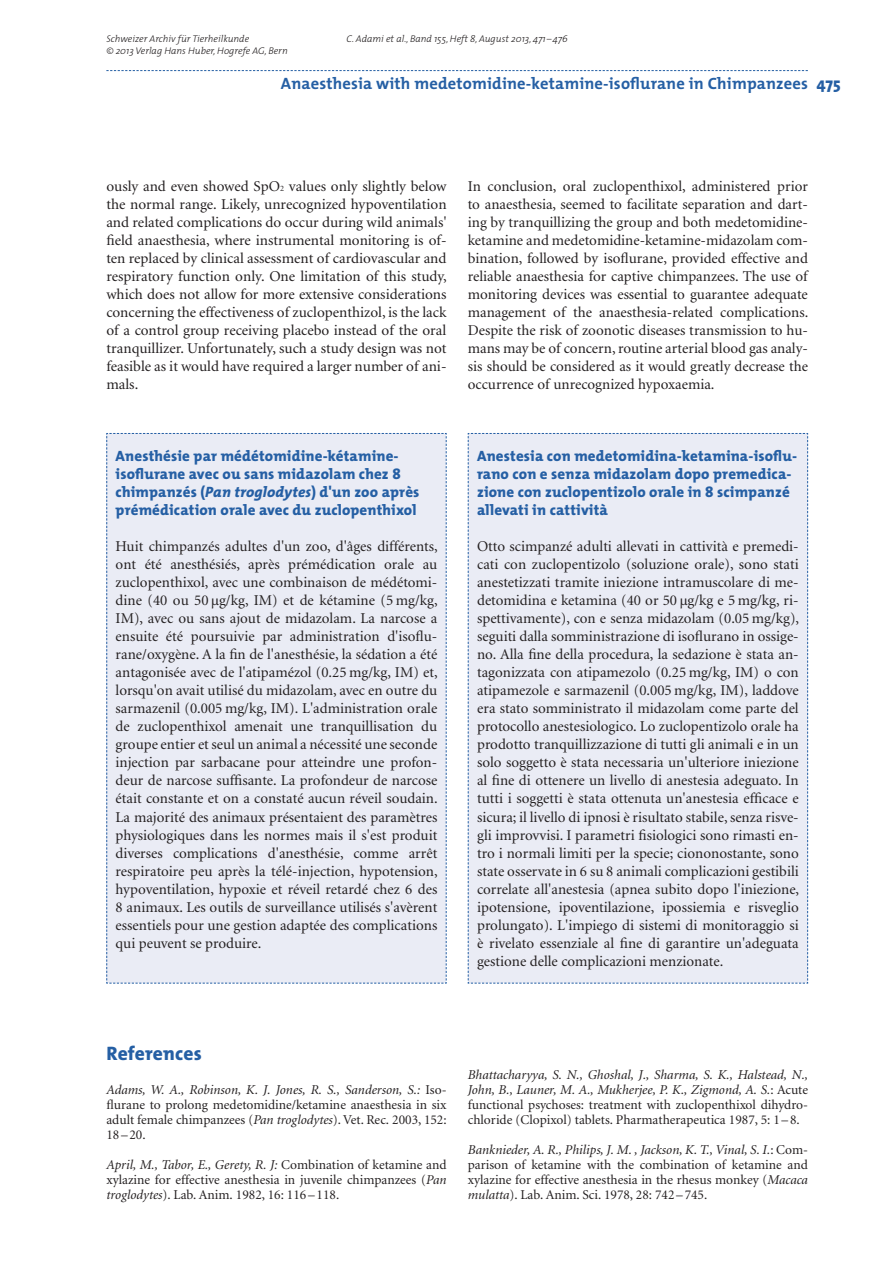
<style>
.page{position:relative;width:893px;height:1263px;background:#fff}
.page>*{position:absolute;margin:0;border:0;box-sizing:border-box;transform-origin:0 0}
.t1{font:800 19.5px "The Mix";letter-spacing:.01em;color:#255fa4}
.t2{font:700 16.5px "The Mix";letter-spacing:.01em;color:#255fa4}
.t3{font:15px/18px "Minion";color:#231f20;text-align:justify}
.t4{font:800 15px/18px "The Mix";letter-spacing:.01em;color:#255fa4}
.t5{font:13.5px/15px "Minion";color:#231f20;text-align:justify}
.t6{font:italic 300 9.75px "The Mix";color:#231f20}
.s1{font-weight:800}
.s2{font-size:8.25px}
.s3{font-style:italic}
</style>
<div class="page">
<svg style="left:106px;top:70px;width:702px;height:1px"></svg>
<div style="left:106px;top:433px;width:341px;height:551px;background:#eaecf5"></div>
<div style="left:467px;top:433px;width:341px;height:551px;background:#eaecf5"></div>
<p class="t6" style="left:106px;top:34px;width:144px">Schweizer Archiv für Tierheilkunde</p>
<p class="t6" style="left:347px;top:34px;width:223px">C. Adami et al., Band 155, Heft 8, August 2013, 471 – 476</p>
<p class="t6" style="left:106px;top:46px;width:183px">© 2013 Verlag Hans Huber, Hogrefe AG, Bern</p>
<p class="t2" style="left:281px;top:77px;width:561px">Anaesthesia with medetomidine-ketamine-isoflurane in Chimpanzees <span class="s1">475</span></p>
<p class="t3" style="left:106px;top:179px;width:342px">ously and even showed SpO<span class="s2">2</span> values only slightly below the normal range. Likely, unrecognized hypoventilation and related complications do occur during wild animals' field anaesthesia, where instrumental monitoring is of&shy;ten replaced by clinical assessment of cardiovascular and respiratory function only. One limitation of this study, which does not allow for more extensive considerations concerning the effectiveness of zuclopenthizol, is the lack of a control group receiving placebo instead of the oral tranquillizer. Unfortunately, such a study design was not feasible as it would have required a larger number of ani&shy;mals.</p>
<p class="t3" style="left:468px;top:179px;width:342px">In conclusion, oral zuclopenthixol, administered prior to anaesthesia, seemed to facilitate separation and dart&shy;ing by tranquillizing the group and both medetomidine&shy;ketamine and medetomidine-ketamine-midazolam com&shy;bination, followed by isoflurane, provided effective and reliable anaesthesia for captive chimpanzees. The use of monitoring devices was essential to guarantee adequate management of the anaesthesia-related complications.<br>Despite the risk of zoonotic diseases transmission to hu&shy;mans may be of concern, routine arterial blood gas analy&shy;sis should be considered as it would greatly decrease the occurrence of unrecognized hypoxaemia.</p>
<p class="t4" style="left:116px;top:449px;width:305px">Anesthésie par médétomidine-kétamine&shy;isoflurane avec ou sans midazolam chez 8 chimpanzés (<span class="s3">Pan troglodytes</span>) d'un zoo après prémédication orale avec du zuclopenthixol</p>
<p class="t3" style="left:116px;top:539px;width:324px">Huit chimpanzés adultes d'un zoo, d'âges différents, ont été anesthésiés, après prémédication orale au zuclopenthixol, avec une combinaison de médétomi&shy;dine (40 ou 50 µg/kg, IM) et de kétamine (5 mg/kg, IM), avec ou sans ajout de midazolam. La narcose a ensuite été poursuivie par administration d'isoflu&shy;rane/oxygène. A la fin de l'anesthésie, la sédation a été antagonisée avec de l'atipamézol (0.25 mg/kg, IM) et, lorsqu'on avait utilisé du midazolam, avec en outre du sarmazenil (0.005 mg/kg, IM). L'administration orale de zuclopenthixol amenait une tranquillisation du groupe entier et seul un animal a nécessité une seconde injection par sarbacane pour atteindre une profon&shy;deur de narcose suffisante. La profondeur de narcose était constante et on a constaté aucun réveil soudain.<br>La majorité des animaux présentaient des paramètres physiologiques dans les normes mais il s'est produit diverses complications d'anesthésie, comme arrêt respiratoire peu après la télé-injection, hypotension, hypoventilation, hypoxie et réveil retardé chez 6 des 8 animaux. Les outils de surveillance utilisés s'avèrent essentiels pour une gestion adaptée des complications qui peuvent se produire.</p>
<p class="t4" style="left:477px;top:449px;width:322px">Anestesia con medetomidina-ketamina-isoflu&shy;rano con e senza midazolam dopo premedica&shy;zione con zuclopentizolo orale in 8 scimpanzé allevati in cattività</p>
<p class="t3" style="left:477px;top:539px;width:324px">Otto scimpanzé adulti allevati in cattività e premedi&shy;cati con zuclopentizolo (soluzione orale), sono stati anestetizzati tramite iniezione intramuscolare di me&shy;detomidina e ketamina (40 or 50 µg/kg e 5 mg/kg, ri&shy;spettivamente), con e senza midazolam (0.05 mg/kg), seguiti dalla somministrazione di isoflurano in ossige&shy;no. Alla fine della procedura, la sedazione è stata an&shy;tagonizzata con atipamezolo (0.25 mg/kg, IM) o con atipamezole e sarmazenil (0.005 mg/kg, IM), laddove era stato somministrato il midazolam come parte del protocollo anestesiologico. Lo zuclopentizolo orale ha prodotto tranquillizzazione di tutti gli animali e in un solo soggetto è stata necessaria un'ulteriore iniezione al fine di ottenere un livello di anestesia adeguato. In tutti i soggetti è stata ottenuta un'anestesia efficace e sicura; il livello di ipnosi è risultato stabile, senza risve&shy;gli improvvisi. I parametri fisiologici sono rimasti en&shy;tro i normali limiti per la specie; ciononostante, sono state osservate in 6 su 8 animali complicazioni gestibili correlate all'anestesia (apnea subito dopo l'iniezione, ipotensione, ipoventilazione, ipossiemia e risveglio prolungato). L'impiego di sistemi di monitoraggio si è rivelato essenziale al fine di garantire un'adeguata gestione delle complicazioni menzionate.</p>
<h1 class="t1" style="left:106px;top:1045px;width:97px">References</h1>
<p class="t5" style="left:106px;top:1083px;width:342px"><span class="s3">Adams, W. A., Robinson, K. J. Jones, R. S., Sanderson, S.:</span> Iso&shy;flurane to prolong medetomidine/ketamine anaesthesia in six adult female chimpanzees (<span class="s3">Pan troglodytes</span>). Vet. Rec. 2003, 152:<br>18 – 20.</p>
<p class="t5" style="left:106px;top:1158px;width:342px"><span class="s3">April, M., Tabor, E., Gerety, R. J:</span> Combination of ketamine and xylazine for effective anesthesia in juvenile chimpanzees (<span class="s3">Pan troglodytes</span>). Lab. Anim. 1982, 16: 116 – 118.</p>
<p class="t5" style="left:468px;top:1068px;width:342px"><span class="s3">Bhattacharyya, S. N., Ghoshal, J., Sharma, S. K., Halstead, N., John, B., Launer, M. A., Mukherjee, P. K., Zigmond, A. S.</span>: Acute functional psychoses: treatment with zuclopenthixol dihydro&shy;chloride (Clopixol) tablets. Pharmatherapeutica 1987, 5: 1 – 8.</p>
<p class="t5" style="left:468px;top:1143px;width:342px"><span class="s3">Banknieder, A. R., Philips, J. M. , Jackson, K. T., Vinal, S. I.</span>: Com&shy;parison of ketamine with the combination of ketamine and xylazine for effective anesthesia in the rhesus monkey (<span class="s3">Macaca mulatta</span>). Lab. Anim. Sci. 1978, 28: 742 – 745.</p>
</div>
